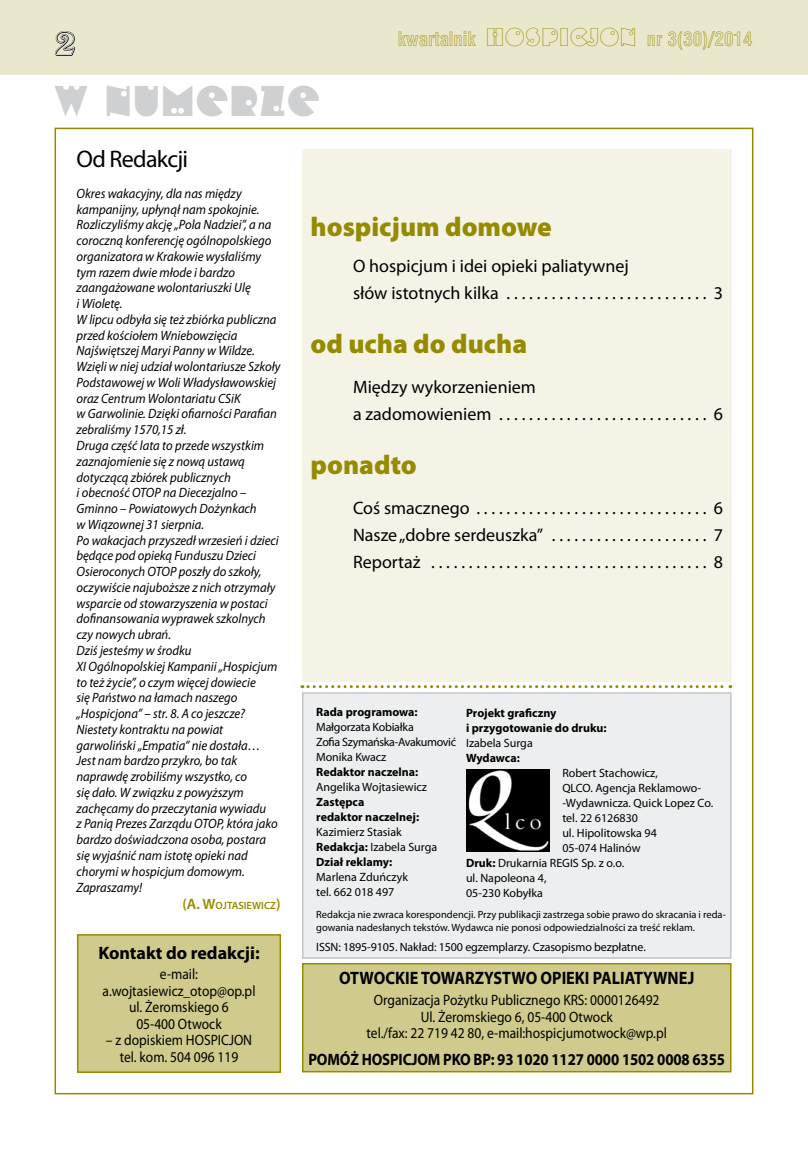
<style>
.page{position:relative;width:808px;height:1149px;background:#fff}
.page>*{position:absolute;margin:0;border:0;box-sizing:border-box;transform-origin:0 0}
.t1{font:30px "Shotgun PL";color:#ced0d2}
.t2{font:30px "Windsor Out PL";color:#fff}
.t3{font:900 27.15px "Myriad Pro";color:#968b00}
.t4{font:24px "Myriad Pro";letter-spacing:-.03em;color:#000}
.t5{font:18px/27px "Myriad Pro";color:#000}
.t6{font:700 18px "Myriad Pro";color:#000;scale:.9 1}
.t7{font:18px "Swis 721 Bd Cn Out PL";color:#968b00}
.t8{font:700 18px "Myriad Pro";color:#000}
.t9{font:700 16.5px "Myriad Pro";letter-spacing:-.01em;color:#000;scale:.9 1}
.t10{font:15px/16.5px "Myriad Pro";color:#000;text-align:center;scale:.9 1}
.t11{font:italic 13.5px/15.8px "Myriad Pro";color:#000;scale:.94 1}
.t12{font:12px/15px "Myriad Pro";color:#000}
.t13{font:700 12px/15px "Myriad Pro";color:#000}
.t14{font:12px/15px "Myriad Pro";letter-spacing:-.02em;color:#000}
.t15{font:10.5px/13.5px "Myriad Pro";color:#000}
.t16{font:600 10.5px "Myriad Pro";color:#968b00}
.s1{font-family:"Shotgun Blanks PL"}
.s2{font-size:15px}
.s3{font-weight:700}
</style>
<div class="page">
<div style="left:0;top:0;width:808px;height:75px;background:#eae8cc"></div>
<svg style="left:55px;top:31px;width:21px;height:25px"></svg>
<div style="left:302px;top:149px;width:429px;height:532px;background:#f5f3e6"></div>
<div style="left:303px;top:692px;width:428px;height:265px;background:#edeeef"></div>
<div style="left:302px;top:692px;width:429px;height:266px;border:2px solid #c3c5c8"></div>
<svg style="left:302px;top:685px;width:429px;height:3px"></svg>
<div style="left:78px;top:934px;width:202px;height:137px;background:#d0cb8c"></div>
<div style="left:77px;top:933px;width:204px;height:139px;border:2px solid #968b00"></div>
<img style="left:467px;top:769px;width:82px;height:82px">
<div style="left:303px;top:963px;width:428px;height:108px;background:#d0cb8c"></div>
<div style="left:302px;top:962px;width:429px;height:110px;border:2px solid #968b00"></div>
<h1 class="t2" style="left:55px;top:22px;width:23px">2</h1>
<h3 class="t7" style="left:398px;top:27px;width:356px">kwartalnik <span class="s1">HOSPICJON</span> nr 3(30)/2014</h3>
<h1 class="t1" style="left:55px;top:88px;width:266px">W NUMERZE</h1>
<h3 class="t4" style="left:77px;top:144px;width:113px">Od Redakcji</h3>
<p class="t11" style="left:77px;top:185px;width:218px">Okres wakacyjny, dla nas między kampanijny, upłynął nam spokojnie.<br>Rozliczyliśmy akcję „Pola Nadziei”, a na coroczną konferencję ogólnopolskiego organizatora w Krakowie wysłaliśmy tym razem dwie młode i bardzo zaangażowane wolontariuszki Ulę<br>i Wioletę.<br>W lipcu odbyła się też zbiórka publiczna przed kościołem Wniebowzięcia Najświętszej Maryi Panny w Wildze.<br>Wzięli w niej udział wolontariusze Szkoły Podstawowej w Woli Władysławowskiej oraz Centrum Wolontariatu CSiK<br>w Garwolinie. Dzięki ofiarności Parafian zebraliśmy 1570,15 zł.<br>Druga część lata to przede wszystkim zaznajomienie się z nową ustawą dotyczącą zbiórek publicznych<br>i obecność OTOP na Diecezjalno – Gminno – Powiatowych Dożynkach<br>w Wiązownej 31 sierpnia.<br>Po wakacjach przyszedł wrzesień i dzieci będące pod opieką Funduszu Dzieci Osieroconych OTOP poszły do szkoły, oczywiście najuboższe z nich otrzymały wsparcie od stowarzyszenia w postaci dofinansowania wyprawek szkolnych czy nowych ubrań.<br>Dziś jesteśmy w środku<br>XI Ogólnopolskiej Kampanii „Hospicjum to też życie”, o czym więcej dowiecie<br>się Państwo na łamach naszego „Hospicjona” – str. 8. A co jeszcze?<br>Niestety kontraktu na powiat garwoliński „Empatia” nie dostała… Jest nam bardzo przykro, bo tak naprawdę zrobiliśmy wszystko, co<br>się dało. W związku z powyższym zachęcamy do przeczytania wywiadu<br>z Panią Prezes Zarządu OTOP, która jako bardzo doświadczona osoba, postara się wyjaśnić nam istotę opieki nad chorymi w hospicjum domowym.<br>Zapraszamy!</p>
<p class="t16" style="left:183px;top:898px;width:100px"><span class="s2">(A. W</span>OJTASIEWICZ<span class="s2">)</span></p>
<h2 class="t3" style="left:310px;top:209px;width:243px">hospicjum domowe</h2>
<h3 class="t5" style="left:353px;top:252px;width:277px">O hospicjum i idei opieki paliatywnej słów istotnych kilka</h3>
<h3 class="t5" style="left:714px;top:279px;width:11px">3</h3>
<h2 class="t3" style="left:310px;top:325px;width:218px">od ucha do ducha</h2>
<h3 class="t5" style="left:353px;top:373px;width:184px">Między wykorzenieniem a zadomowieniem</h3>
<h3 class="t5" style="left:714px;top:400px;width:11px">6</h3>
<h2 class="t3" style="left:310px;top:446px;width:108px">ponadto</h2>
<h3 class="t5" style="left:353px;top:494px;width:118px">Coś smacznego</h3>
<h3 class="t5" style="left:714px;top:494px;width:11px">6</h3>
<h3 class="t5" style="left:353px;top:521px;width:192px">Nasze „dobre serdeuszka”</h3>
<h3 class="t5" style="left:714px;top:521px;width:11px">7</h3>
<h3 class="t5" style="left:353px;top:548px;width:69px">Reportaż</h3>
<h3 class="t5" style="left:714px;top:548px;width:11px">8</h3>
<p class="t13" style="left:316px;top:703px;width:103px">Rada programowa:</p>
<p class="t14" style="left:316px;top:718px;width:141px">Małgorzata Kobiałka<br>Zofia Szymańska-Avakumović<br>Monika Kwacz</p>
<p class="t13" style="left:316px;top:763px;width:104px">Redaktor naczelna:</p>
<p class="t12" style="left:316px;top:778px;width:112px">Angelika Wojtasiewicz</p>
<p class="t13" style="left:316px;top:793px;width:104px">Zastępca<br>redaktor naczelnej:</p>
<p class="t12" style="left:316px;top:823px;width:122px">Kazimierz Stasiak<br><span class="s3">Redakcja:</span> Izabela Surga<br><span class="s3">Dział reklamy:</span></p>
<p class="t12" style="left:316px;top:868px;width:93px">Marlena Zduńczyk tel. 662 018 497</p>
<p class="t13" style="left:466px;top:704px;width:142px">Projekt graficzny<br>i przygotowanie do druku:</p>
<p class="t12" style="left:466px;top:735px;width:68px">Izabela Surga</p>
<p class="t13" style="left:466px;top:749px;width:55px">Wydawca:</p>
<p class="t12" style="left:562px;top:765px;width:97px">Robert Stachowicz,</p>
<p class="t12" style="left:562px;top:780px;width:140px">QLCO. Agencja Reklamowo-</p>
<p class="t12" style="left:562px;top:795px;width:152px">-Wydawnicza. Quick Lopez Co.</p>
<p class="t12" style="left:562px;top:810px;width:77px">tel. 22 6126830</p>
<p class="t12" style="left:562px;top:825px;width:96px">ul. Hipolitowska 94</p>
<p class="t12" style="left:562px;top:840px;width:80px">05-074 Halinów</p>
<p class="t12" style="left:466px;top:855px;width:160px"><span class="s3">Druk:</span> Drukarnia REGIS Sp. z o.o.</p>
<p class="t12" style="left:466px;top:870px;width:82px">ul. Napoleona 4,</p>
<p class="t12" style="left:466px;top:885px;width:79px">05-230 Kobyłka</p>
<p class="t15" style="left:316px;top:907px;width:411px">Redakcja nie zwraca korespondencji. Przy publikacji zastrzega sobie prawo do skracania i reda&shy;gowania nadesłanych tekstów. Wydawca nie ponosi odpowiedzialności za treść reklam.</p>
<p class="t12" style="left:316px;top:938px;width:331px">ISSN: 1895-9105. Nakład: 1500 egzemplarzy. Czasopismo bezpłatne.</p>
<h3 class="t8" style="left:98px;top:940px;width:163px">Kontakt do redakcji:</h3>
<p class="t10" style="left:103px;top:965px;width:171px">e-mail: a.wojtasiewicz_otop@op.pl ul. Żeromskiego 6<br>05-400 Otwock</p>
<p class="t10" style="left:106px;top:1031px;width:164px">– z dopiskiem HOSPICJON tel. kom. 504 096 119</p>
<h3 class="t6" style="left:339px;top:966px;width:396px">OTWOCKIE TOWARZYSTWO OPIEKI PALIATYWNEJ</h3>
<p class="t10" style="left:366px;top:991px;width:335px">Organizacja Pożytku Publicznego KRS: 0000126492<br>Ul. Żeromskiego 6, 05-400 Otwock<br>tel./fax: 22 719 42 80, e-mail:hospicjumotwock@wp.pl</p>
<p class="t9" style="left:308px;top:1047px;width:464px">POMÓŻ HOSPICJOM PKO BP: 93 1020 1127 0000 1502 0008 6355</p>
</div>
